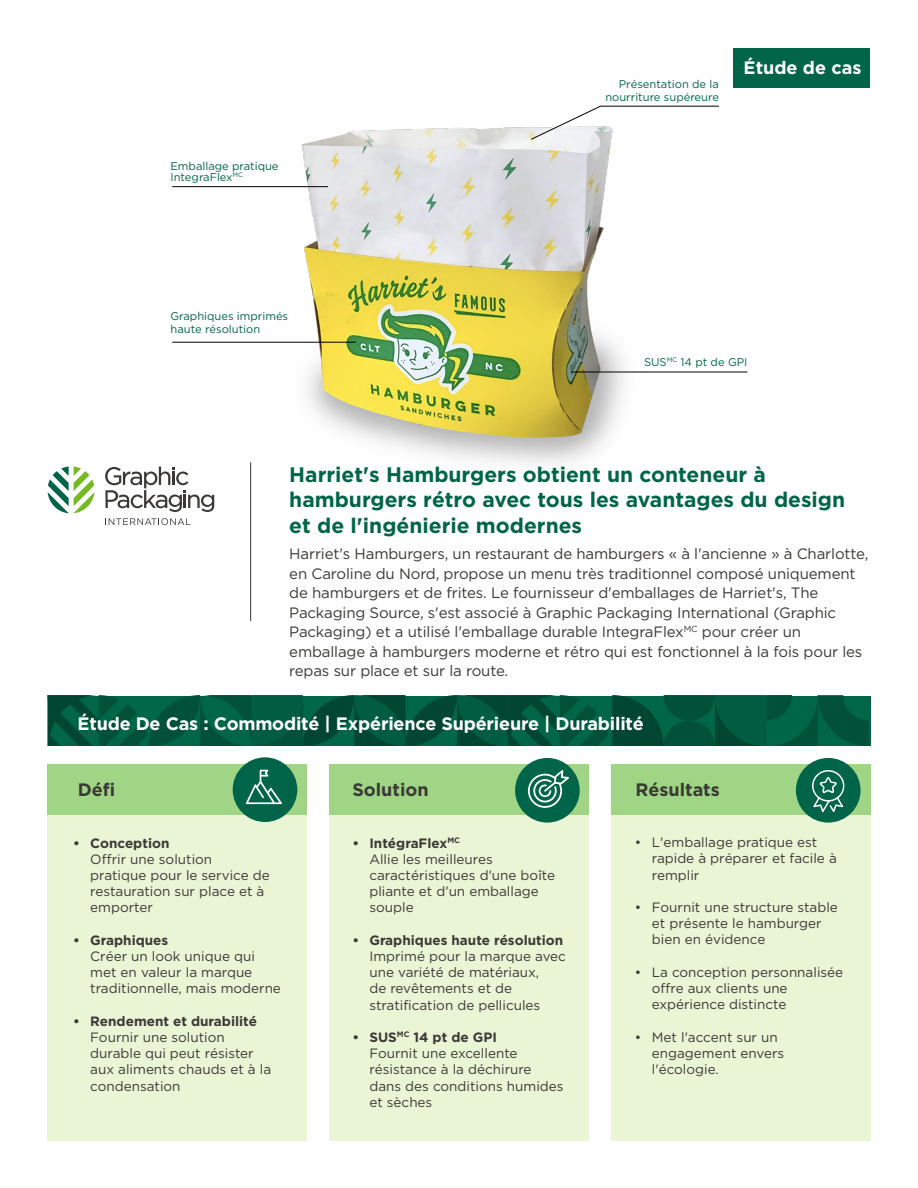
<style>
.page{position:relative;width:918px;height:1188px;background:#fff}
.page>*{position:absolute;margin:0;border:0;box-sizing:border-box;transform-origin:0 0}
.t1{font:700 21px/25.5px "Gotham";color:#006548}
.t2{font:700 18px "Gotham";letter-spacing:-.01em;color:#fff}
.t3{font:700 18px "Gotham";color:#3b3936}
.t4{font:15px/19.5px "Gotham";letter-spacing:-.01em;color:#3b3936}
.t5{font:13.5px/16.2px "Gotham";color:#3b3936}
.t6{font:700 13.5px "Gotham";color:#3b3936}
.t7{font:11.1px/12.9px "Gotham";color:#006548}
.s1{font-weight:700}
</style>
<div class="page">
<div style="left:733px;top:48px;width:137px;height:39px;background:#006548"></div>
<svg style="left:48px;top:696px;width:823px;height:50px;background:#00573d"></svg>
<hr style="left:250px;top:462px;width:1px;height:159px;background:#3b3936">
<svg style="left:48px;top:467px;width:46px;height:46px"></svg>
<svg style="left:105px;top:467px;width:109px;height:45px"></svg>
<svg style="left:108px;top:518px;width:83px;height:7px"></svg>
<div style="left:330px;top:765px;width:259px;height:375px;background:#e9f5d5"></div>
<div style="left:48px;top:765px;width:259px;height:375px;background:#e9f5d5"></div>
<div style="left:611px;top:765px;width:259px;height:375px;background:#e9f5d5"></div>
<div style="left:48px;top:765px;width:259px;height:50px;background:#9fd584"></div>
<div style="left:330px;top:765px;width:259px;height:50px;background:#9fd584"></div>
<div style="left:611px;top:765px;width:259px;height:50px;background:#9fd584"></div>
<div style="left:233px;top:757px;width:64px;height:65px;background:#006548;border-radius:50%"></div>
<svg style="left:246px;top:770px;width:36px;height:34px"></svg>
<div style="left:515px;top:758px;width:65px;height:65px;background:#006548;border-radius:50%"></div>
<svg style="left:527px;top:770px;width:42px;height:38px"></svg>
<div style="left:796px;top:758px;width:65px;height:65px;background:#006548;border-radius:50%"></div>
<svg style="left:812px;top:770px;width:33px;height:43px"></svg>
<img style="left:258px;top:127px;width:408px;height:337px">
<hr style="left:571px;top:372px;width:176px;height:1px;background:#000">
<hr style="left:172px;top:342px;width:184px;height:1px;background:#000">
<hr style="left:172px;top:186px;width:156px;height:1px;background:#000">
<svg style="left:530px;top:106px;width:189px;height:34px"></svg>
<p class="t7" style="left:171px;top:161px;width:110px;line-height:10.5px">Emballage pratique<br>IntegraFlex<sup>MC</sup></p>
<p class="t7" style="left:171px;top:310px;width:119px">Graphiques imprimés haute résolution</p>
<p class="t7" style="left:605px;top:78px;width:115px;text-align:right">Présentation de la nourriture supéreure</p>
<h2 class="t2" style="left:744px;top:57px;width:119px">Étude de cas</h2>
<p class="t7" style="left:644px;top:356px;width:105px">SUS<sup>MC</sup> 14 pt de GPI</p>
<h1 class="t1" style="left:289px;top:461px;width:557px">Harriet's Hamburgers obtient un conteneur à hamburgers rétro avec tous les avantages du design et de l'ingénierie modernes</h1>
<p class="t4" style="left:289px;top:544px;width:581px">Harriet's Hamburgers, un restaurant de hamburgers « à l'ancienne » à Charlotte, en Caroline du Nord, propose un menu très traditionnel composé uniquement de hamburgers et de frites. Le fournisseur d'emballages de Harriet's, The Packaging Source, s'est associé à Graphic Packaging International (Graphic Packaging) et a utilisé l'emballage durable IntegraFlex<sup>MC</sup> pour créer un emballage à hamburgers moderne et rétro qui est fonctionnel à la fois pour les repas sur place et sur la route.</p>
<h2 class="t2" style="left:78px;top:713px;width:568px">Étude De Cas : Commodité | Expérience Supérieure | Durabilité</h2>
<h2 class="t3" style="left:78px;top:779px;width:39px">Défi</h2>
<p class="t6" style="left:73px;top:835px;width:98px">• Conception</p>
<p class="t5" style="left:90px;top:851px;width:181px">Offrir une solution pratique pour le service de restauration sur place et à emporter</p>
<p class="t6" style="left:73px;top:932px;width:97px">• Graphiques</p>
<p class="t5" style="left:90px;top:948px;width:192px">Créer un look unique qui met en valeur la marque traditionnelle, mais moderne</p>
<p class="t6" style="left:73px;top:1013px;width:185px">• Rendement et durabilité</p>
<p class="t5" style="left:90px;top:1029px;width:182px">Fournir une solution durable qui peut résister aux aliments chauds et à la condensation</p>
<h2 class="t3" style="left:352px;top:779px;width:78px">Solution</h2>
<p class="t5" style="left:369px;top:835px;width:187px;text-indent:-17px"><span class="s1">• IntégraFlex</span><sup>MC<br></sup>Allie les meilleures caractéristiques d'une boîte pliante et d'un emballage souple</p>
<p class="t6" style="left:352px;top:932px;width:212px">• Graphiques haute résolution</p>
<p class="t5" style="left:369px;top:948px;width:198px">Imprimé pour la marque avec une variété de matériaux,<br>de revêtements et de stratification de pellicules</p>
<p class="t5" style="left:369px;top:1029px;width:196px;text-indent:-17px"><span class="s1">• SUS</span><sup>MC</sup> <span class="s1">14 pt de GPI<br></span>Fournit une excellente résistance à la déchirure dans des conditions humides et sèches</p>
<h2 class="t3" style="left:636px;top:779px;width:86px">Résultats</h2>
<p class="t5" style="left:652px;top:834px;width:186px;text-indent:-17px">• L'emballage pratique est rapide à préparer et facile à remplir</p>
<p class="t5" style="left:652px;top:899px;width:188px;text-indent:-17px">• Fournit une structure stable et présente le hamburger bien en évidence</p>
<p class="t5" style="left:652px;top:964px;width:193px;text-indent:-17px">• La conception personnalisée offre aux clients une expérience distincte</p>
<p class="t5" style="left:652px;top:1029px;width:134px;text-indent:-17px">• Met l'accent sur un engagement envers l'écologie.</p>
</div>
